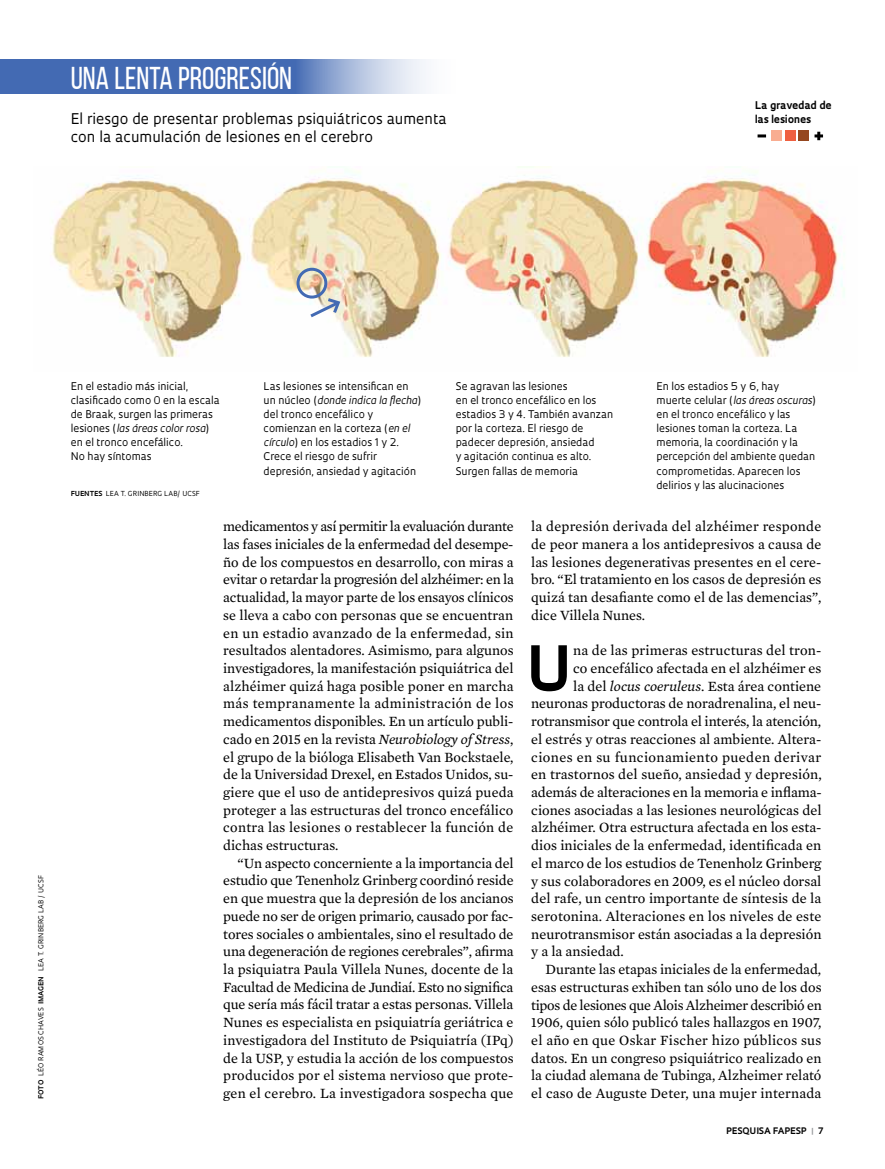
<style>
.page{position:relative;width:885px;height:1169px;background:#fff}
.page>*{position:absolute;margin:0;border:0;box-sizing:border-box;transform-origin:0 0}
.t1{font:700 60.45px "Oculum";color:#000}
.t2{font:31.5px "Bebas Neue";color:#fff}
.t3{font:14.4px/17.7px "Mercury Text G2";color:#000;text-align:justify}
.t4{font:14.4px/18.3px "Oculum";color:#000}
.t5{font:14.4px "Mercury Text G2";letter-spacing:-.02em;color:#000}
.t6{font:14.4px "Mercury Text G2";letter-spacing:.025em;color:#000}
.t7{font:14.4px "Mercury Text G2";letter-spacing:.02em;color:#000}
.t8{font:10.35px/14.1px "Oculum";color:#000}
.t9{font:700 10.35px/14.1px "Oculum";color:#000}
.t10{font:700 8.7px "Oculum";letter-spacing:.015em;color:#000}
.t11{font:6.75px "Oculum";letter-spacing:.02em;color:#000}
.t12{font:700 6.75px "Oculum";color:#000}
.s1{font-weight:700}
.s2{font-style:italic}
.s3{color:#939598}
</style>
<div class="page">
<svg style="left:0;top:59px;width:426px;height:35px;background:#6383c0"></svg>
<img style="left:52px;top:167px;width:793px;height:190px">
<div style="left:297px;top:268px;width:30px;height:30px;border:3px solid #436ab3;border-radius:50%"></div>
<svg style="left:307px;top:296px;width:35px;height:24px"></svg>
<div style="left:772px;top:131px;width:10px;height:10px;background:#f9ad91"></div>
<div style="left:785px;top:131px;width:10px;height:10px;background:#ef5f40"></div>
<div style="left:799px;top:131px;width:10px;height:10px;background:#95471f"></div>
<svg style="left:758px;top:134px;width:8px;height:3px"></svg>
<svg style="left:815px;top:132px;width:8px;height:8px"></svg>
<h2 class="t2" style="left:71px;top:61px;width:223px">UNA LENTA PROGRESIÓN</h2>
<p class="t4" style="left:71px;top:109px;width:378px">El riesgo de presentar problemas psiquiátricos aumenta con la acumulación de lesiones en el cerebro</p>
<p class="t9" style="left:755px;top:97px;width:78px">La gravedad de las lesiones</p>
<p class="t11" style="left:37px;top:1098px;width:225px;rotate:-90deg"><span class="s1">foto</span> léo ram os chaves <span class="s1">Imagen</span> lea t. grinberg lab / u csf</p>
<p class="t8" style="left:71px;top:378px;width:150px">En el estadio más inicial, clasificado como 0 en la escala de Braak, surgen las primeras lesiones (<span class="s2">las áreas color rosa</span>) en el tronco encefálico.<br>No hay síntomas</p>
<p class="t8" style="left:264px;top:378px;width:159px">Las lesiones se intensifican en un núcleo (<span class="s2">donde indica la flecha</span>) del tronco encefálico y comienzan en la corteza (<span class="s2">en el círculo</span>) en los estadios 1 y 2.<br>Crece el riesgo de sufrir depresión, ansiedad y agitación</p>
<p class="t8" style="left:456px;top:378px;width:159px">Se agravan las lesiones<br>en el tronco encefálico en los estadios 3 y 4. También avanzan por la corteza. El riesgo de padecer depresión, ansiedad<br>y agitación continua es alto.<br>Surgen fallas de memoria</p>
<p class="t8" style="left:657px;top:378px;width:161px">En los estadios 5 y 6, hay muerte celular (<span class="s2">las áreas oscuras</span>) en el tronco encefálico y las lesiones toman la corteza. La memoria, la coordinación y la percepción del ambiente quedan comprometidas. Aparecen los delirios y las alucinaciones</p>
<p class="t12" style="left:71px;top:488px;width:24px">Fuentes</p>
<p class="t11" style="left:106px;top:488px;width:96px">lea t. grinberg lab/ u csf</p>
<p class="t3" style="left:223px;top:517px;width:292px">medicamentos y así permitir la evaluación durante las fases iniciales de la enfermedad del desempe&shy;ño de los compuestos en desarrollo, con miras a evitar o retardar la progresión del alzhéimer: en la actualidad, la mayor parte de los ensayos clínicos se lleva a cabo con personas que se encuentran en un estadio avanzado de la enfermedad, sin resultados alentadores. Asimismo, para algunos investigadores, la manifestación psiquiátrica del alzhéimer quizá haga posible poner en marcha más tempranamente la administración de los medicamentos disponibles. En un artículo publi&shy;cado en 2015 en la revista <span class="s2">Neurobiology of Stress</span>, el grupo de la bióloga Elisabeth Van Bockstaele, de la Universidad Drexel, en Estados Unidos, su&shy;giere que el uso de antidepresivos quizá pueda proteger a las estructuras del tronco encefálico contra las lesiones o restablecer la función de dichas estructuras.</p>
<p class="t3" style="left:223px;top:853px;width:292px;text-indent:14px">“Un aspecto concerniente a la importancia del estudio que Tenenholz Grinberg coordinó reside en que muestra que la depresión de los ancianos puede no ser de origen primario, causado por fac&shy;tores sociales o ambientales, sino el resultado de una degeneración de regiones cerebrales”, afirma la psiquiatra Paula Villela Nunes, docente de la Facultad de Medicina de Jundiaí. Esto no significa que sería más fácil tratar a estas personas. Villela Nunes es especialista en psiquiatría geriátrica e investigadora del Instituto de Psiquiatría (IPq) de la USP, y estudia la acción de los compuestos producidos por el sistema nervioso que prote&shy;gen el cerebro. La investigadora sospecha que</p>
<p class="t3" style="left:531px;top:517px;width:292px">la depresión derivada del alzhéimer responde de peor manera a los antidepresivos a causa de las lesiones degenerativas presentes en el cere&shy;bro. “El tratamiento en los casos de depresión es quizá tan desafiante como el de las demencias”, dice Villela Nunes.</p>
<h1 class="t1" style="left:525px;top:627px;width:47px">U</h1>
<p class="t3" style="left:573px;top:641px;width:250px">na de las primeras estructuras del tron-</p>
<p class="t3" style="left:573px;top:658px;width:250px">co encefálico afectada en el alzhéimer es</p>
<p class="t3" style="left:573px;top:676px;width:250px">la del <span class="s2">locus coeruleus</span>. Esta área contiene</p>
<p class="t3" style="left:531px;top:694px;width:292px">neuronas productoras de noradrenalina, el neu-</p>
<p class="t3" style="left:531px;top:711px;width:292px">rotransmisor que controla el interés, la atención,</p>
<p class="t3" style="left:531px;top:729px;width:292px">el estrés y otras reacciones al ambiente. Altera-</p>
<p class="t6" style="left:531px;top:746px;width:292px">ciones en su funcionamiento pueden derivar</p>
<p class="t3" style="left:531px;top:765px;width:292px">en trastornos del sueño, ansiedad y depresión,</p>
<p class="t3" style="left:531px;top:782px;width:292px">además de alteraciones en la memoria e inflama-</p>
<p class="t3" style="left:531px;top:800px;width:292px">ciones asociadas a las lesiones neurológicas del</p>
<p class="t3" style="left:531px;top:818px;width:292px">alzhéimer. Otra estructura afectada en los esta-</p>
<p class="t3" style="left:531px;top:835px;width:291px">dios iniciales de la enfermedad, identificada en</p>
<p class="t3" style="left:531px;top:853px;width:292px">el marco de los estudios de Tenenholz Grinberg</p>
<p class="t3" style="left:531px;top:871px;width:292px">y sus colaboradores en 2009, es el núcleo dorsal</p>
<p class="t3" style="left:531px;top:888px;width:292px">del rafe, un centro importante de síntesis de la</p>
<p class="t3" style="left:531px;top:906px;width:292px">serotonina. Alteraciones en los niveles de este</p>
<p class="t3" style="left:531px;top:924px;width:292px">neurotransmisor están asociadas a la depresión</p>
<p class="t3" style="left:531px;top:942px;width:94px">y a la ansiedad.</p>
<p class="t3" style="left:546px;top:959px;width:277px">Durante las etapas iniciales de la enfermedad,</p>
<p class="t3" style="left:531px;top:977px;width:292px">esas estructuras exhiben tan sólo uno de los dos</p>
<p class="t5" style="left:531px;top:994px;width:292px">tipos de lesiones que Alois Alzheimer describió en</p>
<p class="t3" style="left:531px;top:1012px;width:292px">1906, quien sólo publicó tales hallazgos en 1907,</p>
<p class="t7" style="left:531px;top:1029px;width:292px">el año en que Oskar Fischer hizo públicos sus</p>
<p class="t3" style="left:531px;top:1048px;width:292px">datos. En un congreso psiquiátrico realizado en</p>
<p class="t3" style="left:531px;top:1066px;width:292px">la ciudad alemana de Tubinga, Alzheimer relató</p>
<p class="t3" style="left:531px;top:1083px;width:292px">el caso de Auguste Deter, una mujer internada</p>
<p class="t10" style="left:726px;top:1124px;width:99px">PESQUISA FAPESP <span class="s3">|</span> 7</p>
</div>
